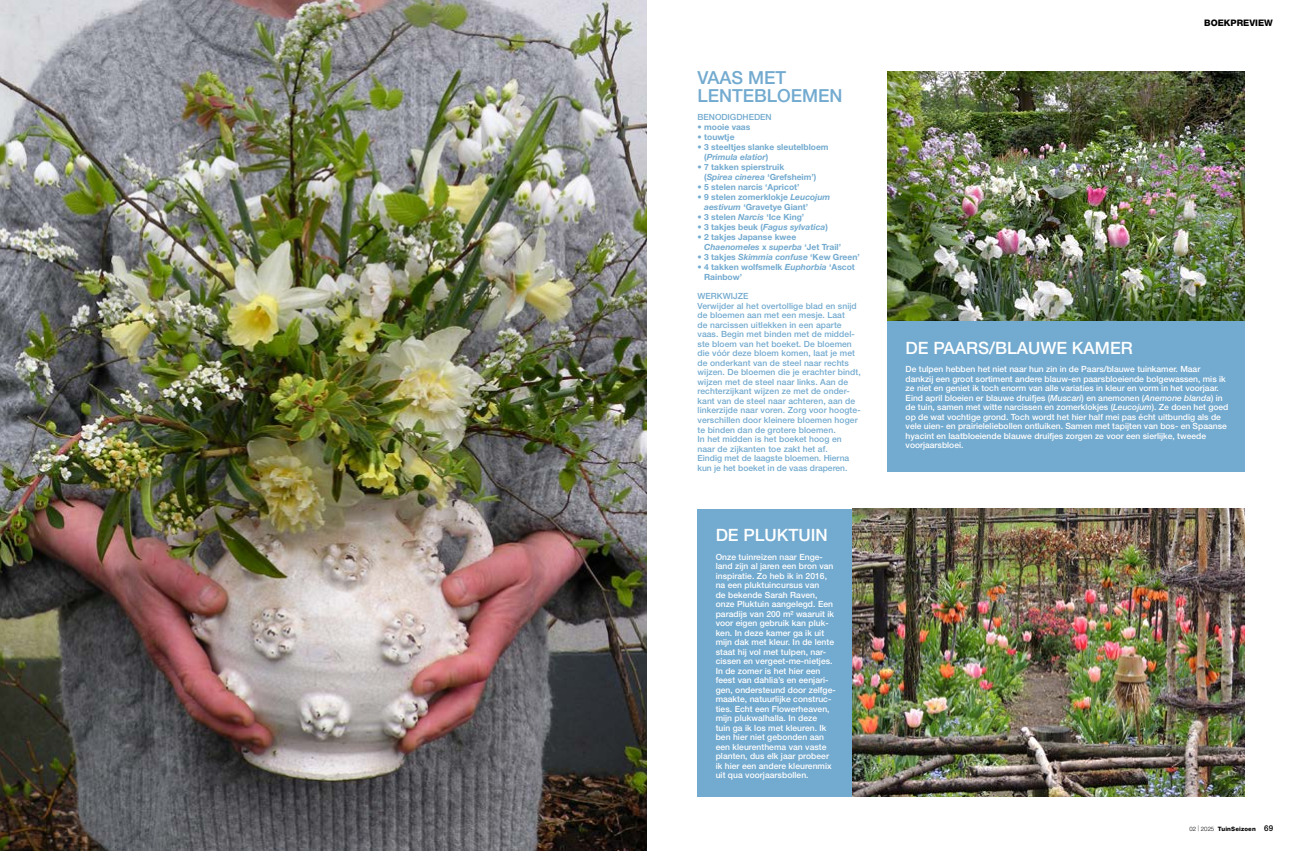
<style>
.page{position:relative;width:1293px;height:851px;background:#fff}
.page>*{position:absolute;margin:0;border:0;box-sizing:border-box;transform-origin:0 0}
.t1{font:500 18px/18px "Helvetica Neue LT Std";color:#73aacf}
.t2{font:500 17px "Helvetica Neue LT Std";color:#fff}
.t3{font:800 9px "Helvetica Neue LT Std";color:#000}
.t4{font:500 8.5px/9.5px "Helvetica Neue LT Std";letter-spacing:.005em;color:#fff}
.t5{font:500 8.5px/9.5px "Helvetica Neue LT Std";letter-spacing:.01em;color:#73aacf}
.t6{font:700 8.5px/10px "Helvetica Neue LT Std";color:#73aacf}
.t7{font:500 8px "Helvetica Neue LT Std";color:#fff}
.t8{font:800 6px "Helvetica Neue LT Std";letter-spacing:.025em;color:#000}
.s1{font-style:italic}
.s2{font-weight:300}
.s3{font-weight:100}
.s4{font-weight:500;font-size:8px}
</style>
<div class="page">
<img style="left:0;top:0;width:646px;height:850px">
<img style="left:887px;top:71px;width:357px;height:250px">
<div style="left:887px;top:321px;width:357px;height:150px;background:#73aacf"></div>
<div style="left:697px;top:508px;width:155px;height:288px;background:#73aacf"></div>
<img style="left:852px;top:508px;width:392px;height:288px">
<h1 class="t1" style="left:697px;top:68px;width:147px">VAAS MET<br>LENTEBLOEMEN</h1>
<p class="t5" style="left:697px;top:112px;width:76px">BENODIGDHEDEN</p>
<p class="t6" style="left:697px;top:122px;width:54px">• mooie vaas</p>
<p class="t6" style="left:697px;top:132px;width:39px">• touwtje</p>
<p class="t6" style="left:704px;top:142px;width:126px;text-indent:-7px">• 3 steeltjes slanke sleutelbloem (<span class="s1">Primula elatior</span>)</p>
<p class="t6" style="left:704px;top:162px;width:114px;text-indent:-7px">• 7 takken spierstruik<br>(<span class="s1">Spirea cinerea</span> ‘Grefsheim’)</p>
<p class="t6" style="left:697px;top:182px;width:103px">• 5 stelen narcis ‘Apricot’</p>
<p class="t6" style="left:704px;top:192px;width:128px;text-indent:-7px">• 9 stelen zomerklokje <span class="s1">Leucojum aestivum</span> ‘Gravetye Giant’</p>
<p class="t6" style="left:697px;top:212px;width:108px">• 3 stelen <span class="s1">Narcis</span> ‘Ice King’</p>
<p class="t6" style="left:697px;top:222px;width:132px">• 3 takjes beuk (<span class="s1">Fagus sylvatica</span>)</p>
<p class="t6" style="left:704px;top:232px;width:138px;text-indent:-7px">• 2 takjes Japanse kwee<br><span class="s1">Chaenomeles</span> x <span class="s1">superba</span> ‘Jet Trail’</p>
<p class="t6" style="left:697px;top:252px;width:164px">• 3 takjes <span class="s1">Skimmia confuse</span> ‘Kew Green’</p>
<p class="t6" style="left:704px;top:262px;width:152px;text-indent:-7px">• 4 takken wolfsmelk <span class="s1">Euphorbia</span> ‘Ascot<br>Rainbow’</p>
<p class="t5" style="left:697px;top:291px;width:165px">WERKWIJZE<br>Verwijder al het overtollige blad en snijd de bloemen aan met een mesje. Laat<br>de narcissen uitlekken in een aparte vaas. Begin met binden met de middel&shy;ste bloem van het boeket. De bloemen die vóór deze bloem komen, laat je met de onderkant van de steel naar rechts wijzen. De bloemen die je erachter bindt, wijzen met de steel naar links. Aan de rechterzijkant wijzen ze met de onder&shy;kant van de steel naar achteren, aan de linkerzijde naar voren. Zorg voor hoogte&shy;verschillen door kleinere bloemen hoger te binden dan de grotere bloemen.<br>In het midden is het boeket hoog en naar de zijkanten toe zakt het af.<br>Eindig met de laagste bloemen. Hierna kun je het boeket in de vaas draperen.</p>
<h2 class="t2" style="left:715px;top:525px;width:114px">DE PLUKTUIN</h2>
<p class="t4" style="left:715px;top:551px;width:122px">Onze tuinreizen naar Enge&shy;land zijn al jaren een bron van inspiratie. Zo heb ik in 2016, na een pluktuincursus van<br>de bekende Sarah Raven, onze Pluktuin aangelegd. Een paradijs van 200 m² waaruit ik voor eigen gebruik kan pluk&shy;ken. In deze kamer ga ik uit mijn dak met kleur. In de lente staat hij vol met tulpen, nar&shy;cissen en vergeet-me-nietjes.<br>In de zomer is het hier een feest van dahlia’s en eenjari&shy;gen, ondersteund door zelfge&shy;maakte, natuurlijke construc&shy;ties. Echt een Flowerheaven, mijn plukwalhalla. In deze<br>tuin ga ik los met kleuren. Ik ben hier niet gebonden aan een kleurenthema van vaste planten, dus elk jaar probeer ik hier een andere kleurenmix uit qua voorjaarsbollen.</p>
<p class="t3" style="left:1204px;top:18px;width:70px">BOEKPREVIEW</p>
<h2 class="t2" style="left:905px;top:337px;width:229px">DE PAARS/BLAUWE KAMER</h2>
<p class="t4" style="left:905px;top:364px;width:324px">De tulpen hebben het niet naar hun zin in de Paars/blauwe tuinkamer. Maar dankzij een groot sortiment andere blauw-en paarsbloeiende bolgewassen, mis ik ze niet en geniet ik toch enorm van alle variaties in kleur en vorm in het voorjaar.<br>Eind april bloeien er blauwe druifjes (<span class="s1">Muscari</span>) en anemonen (<span class="s1">Anemone blanda</span>) in de tuin, samen met witte narcissen en zomerklokjes (<span class="s1">Leucojum</span>). Ze doen het goed op de wat vochtige grond. Toch wordt het hier half mei pas écht uitbundig als de vele uien- en prairieleliebollen ontluiken. Samen met tapijten van bos- en Spaanse hyacint en laatbloeiende blauwe druifjes zorgen ze voor een sierlijke, tweede voorjaarsbloei.</p>
<p class="t7" style="left:1017px;top:433px;width:67px">Elkaar ontmoeten</p>
<p class="t8" style="left:1189px;top:825px;width:85px"><span class="s2">02</span> <span class="s3">|</span> <span class="s2">2025</span> TuinSeizoen <span class="s4">69</span></p>
</div>
